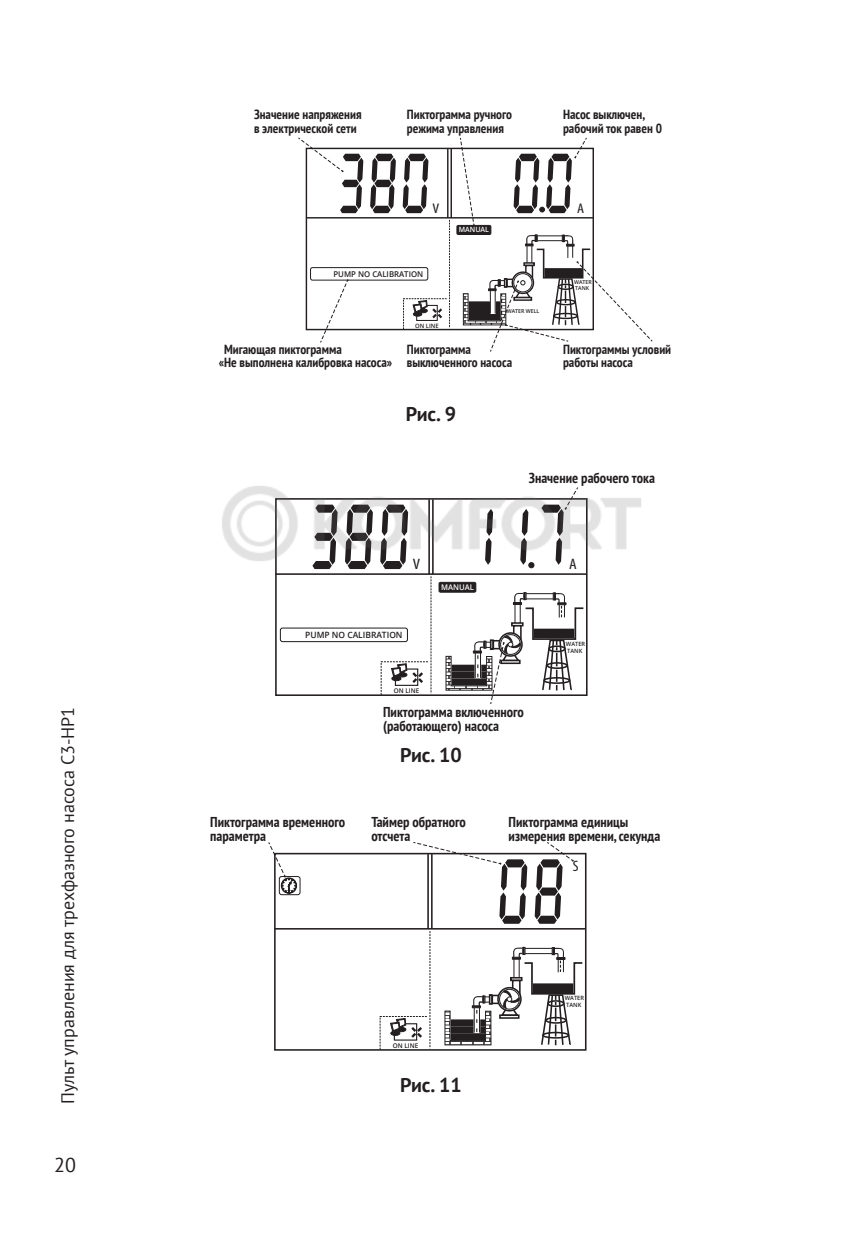
<style>
.page{position:relative;width:862px;height:1236px;background:#fff}
.page>*{position:absolute;margin:0;border:0;box-sizing:border-box;transform-origin:0 0}
.t1{font:700 20px "PT Sans";color:#231f20}
.t2{font:20px "PT Sans";color:#231f20}
.t3{font:18px "PT Sans";color:#231f20}
.t4{font:condensed 15.2px "Myriad Pro";color:#231f20;scale:1.16 1}
.t5{font:condensed 15.2px "Myriad Pro";color:#231f20;scale:1.06 1}
.t6{font:700 condensed 14.4px/14.4px "PT Sans";color:#231f20}
.t7{font:condensed 14px "Myriad Pro";color:#231f20;scale:1.16 1}
.t8{font:700 condensed 13.2px/13.2px "PT Sans";color:#231f20}
.t9{font:600 8.6px "Open Sans";color:#231f20}
.t10{font:600 8px "Open Sans";color:#231f20}
.t11{font:600 7.8px "Open Sans";color:#fff}
.t12{font:600 7.2px "Open Sans";color:#fff}
.t13{font:600 6.4px "Open Sans";color:#231f20}
.t14{font:600 6px "Open Sans";color:#231f20}
.t15{font:600 5.8px/6.8px "Open Sans";color:#231f20}
.t16{font:600 5.4px/6.2px "Open Sans";color:#231f20}
</style>
<div class="page">
<div style="left:457px;top:225px;width:34px;height:9px;background:#231f20"></div>
<div style="left:456px;top:225px;width:35px;height:10px;border:1px solid #231f20"></div>
<hr style="left:306px;top:217px;width:287px;height:2px;background:#231f20">
<hr style="left:447px;top:149px;width:1px;height:69px;background:#231f20">
<hr style="left:450px;top:149px;width:2px;height:69px;background:#231f20">
<div style="left:310px;top:267px;width:118px;height:14px;border:1px solid #231f20;border-radius:2px"></div>
<svg style="left:403px;top:220px;width:47px;height:109px"></svg>
<svg style="left:370px;top:154px;width:26px;height:59px"></svg>
<svg style="left:403px;top:154px;width:25px;height:59px"></svg>
<svg style="left:298px;top:137px;width:65px;height:76px"></svg>
<svg style="left:460px;top:138px;width:15px;height:88px"></svg>
<svg style="left:463px;top:234px;width:190px;height:118px"></svg>
<svg style="left:320px;top:279px;width:29px;height:64px"></svg>
<svg style="left:513px;top:137px;width:74px;height:76px"></svg>
<div style="left:439px;top:582px;width:37px;height:10px;background:#231f20;border-radius:2px"></div>
<div style="left:439px;top:582px;width:37px;height:10px;border:1px solid #231f20;border-radius:2px"></div>
<hr style="left:275px;top:573px;width:311px;height:2px;background:#231f20">
<hr style="left:428px;top:499px;width:2px;height:75px;background:#231f20">
<hr style="left:432px;top:499px;width:2px;height:75px;background:#231f20">
<div style="left:280px;top:628px;width:128px;height:14px;border:1px solid #231f20;border-radius:2px"></div>
<svg style="left:381px;top:576px;width:50px;height:119px"></svg>
<svg style="left:445px;top:592px;width:140px;height:112px"></svg>
<div style="left:274px;top:853px;width:312px;height:198px;border:2px solid #231f20"></div>
<hr style="left:274px;top:928px;width:311px;height:2px;background:#231f20">
<hr style="left:427px;top:854px;width:2px;height:75px;background:#231f20">
<hr style="left:431px;top:854px;width:1px;height:75px;background:#231f20">
<div style="left:491px;top:995px;width:13px;height:9px;border:2px solid #231f20"></div>
<div style="left:489px;top:994px;width:4px;height:11px;border:2px solid #231f20"></div>
<div style="left:499px;top:1014px;width:20px;height:5px;border:2px solid #231f20"></div>
<div style="left:497px;top:987px;width:25px;height:24px;border:2px solid #231f20;border-radius:50%"></div>
<div style="left:499px;top:989px;width:21px;height:21px;border:1px solid #231f20;border-radius:50%"></div>
<svg style="left:444px;top:995px;width:49px;height:50px"></svg>
<div style="left:279px;top:876px;width:21px;height:19px;border:1px solid #231f20;border-radius:2px"></div>
<svg style="left:500px;top:947px;width:84px;height:99px"></svg>
<svg style="left:380px;top:931px;width:50px;height:119px"></svg>
<svg style="left:268px;top:842px;width:29px;height:52px"></svg>
<svg style="left:413px;top:842px;width:114px;height:82px"></svg>
<svg style="left:535px;top:842px;width:39px;height:82px"></svg>
<img style="left:222px;top:486px;width:419px;height:85px">
<h2 class="t3" style="left:56px;top:1104px;width:399px;rotate:-90deg">Пульт управления для трехфазного насоса C3-HP1</h2>
<h1 class="t2" style="left:54px;top:1152px;width:23px">20</h1>
<p class="t8" style="left:254px;top:108px;width:109px">Значение напряжения в электрической сети</p>
<p class="t8" style="left:407px;top:108px;width:107px">Пиктограмма ручного режима управления</p>
<p class="t8" style="left:563px;top:108px;width:100px">Насос выключен, рабочий ток равен 0</p>
<p class="t7" style="left:433px;top:200px;width:7px">V</p>
<p class="t7" style="left:577px;top:200px;width:8px">A</p>
<p class="t10" style="left:333px;top:268px;width:91px">PUMP NO CALIBRATION</p>
<p class="t14" style="left:415px;top:321px;width:25px">ON LINE</p>
<p class="t12" style="left:459px;top:225px;width:32px">MANUAL</p>
<p class="t16" style="left:507px;top:308px;width:34px">WATER WELL</p>
<p class="t16" style="left:574px;top:279px;width:19px">WATER<br>TANK</p>
<p class="t8" style="left:219px;top:343px;width:175px;text-indent:5px">Мигающая пиктограмма<br>«Не выполнена калибровка насоса»</p>
<p class="t8" style="left:407px;top:343px;width:107px">Пиктограмма выключенного насоса</p>
<p class="t8" style="left:563px;top:343px;width:110px">Пиктограммы условий работы насоса</p>
<h1 class="t1" style="left:406px;top:401px;width:52px">Рис. 9</h1>
<p class="t6" style="left:529px;top:471px;width:128px">Значение рабочего тока</p>
<p class="t4" style="left:413px;top:555px;width:8px">V</p>
<p class="t4" style="left:569px;top:555px;width:8px">A</p>
<p class="t9" style="left:305px;top:629px;width:99px">PUMP NO CALIBRATION</p>
<p class="t13" style="left:394px;top:686px;width:27px">ON LINE</p>
<p class="t11" style="left:441px;top:582px;width:34px">MANUAL</p>
<p class="t6" style="left:383px;top:704px;width:142px">Пиктограмма включенного (работающего) насоса</p>
<h1 class="t1" style="left:400px;top:742px;width:63px">Рис. 10</h1>
<p class="t15" style="left:566px;top:640px;width:21px">WATER<br>TANK</p>
<p class="t6" style="left:371px;top:814px;width:96px">Таймер обратного отсчета</p>
<p class="t6" style="left:210px;top:814px;width:136px">Пиктограмма временного параметра</p>
<p class="t6" style="left:508px;top:814px;width:153px">Пиктограмма единицы измерения времени, секунда</p>
<p class="t5" style="left:573px;top:857px;width:7px">S</p>
<p class="t13" style="left:393px;top:1041px;width:27px">ON LINE</p>
<h1 class="t1" style="left:400px;top:1072px;width:63px">Рис. 11</h1>
<p class="t15" style="left:565px;top:995px;width:21px">WATER<br>TANK</p>
</div>
